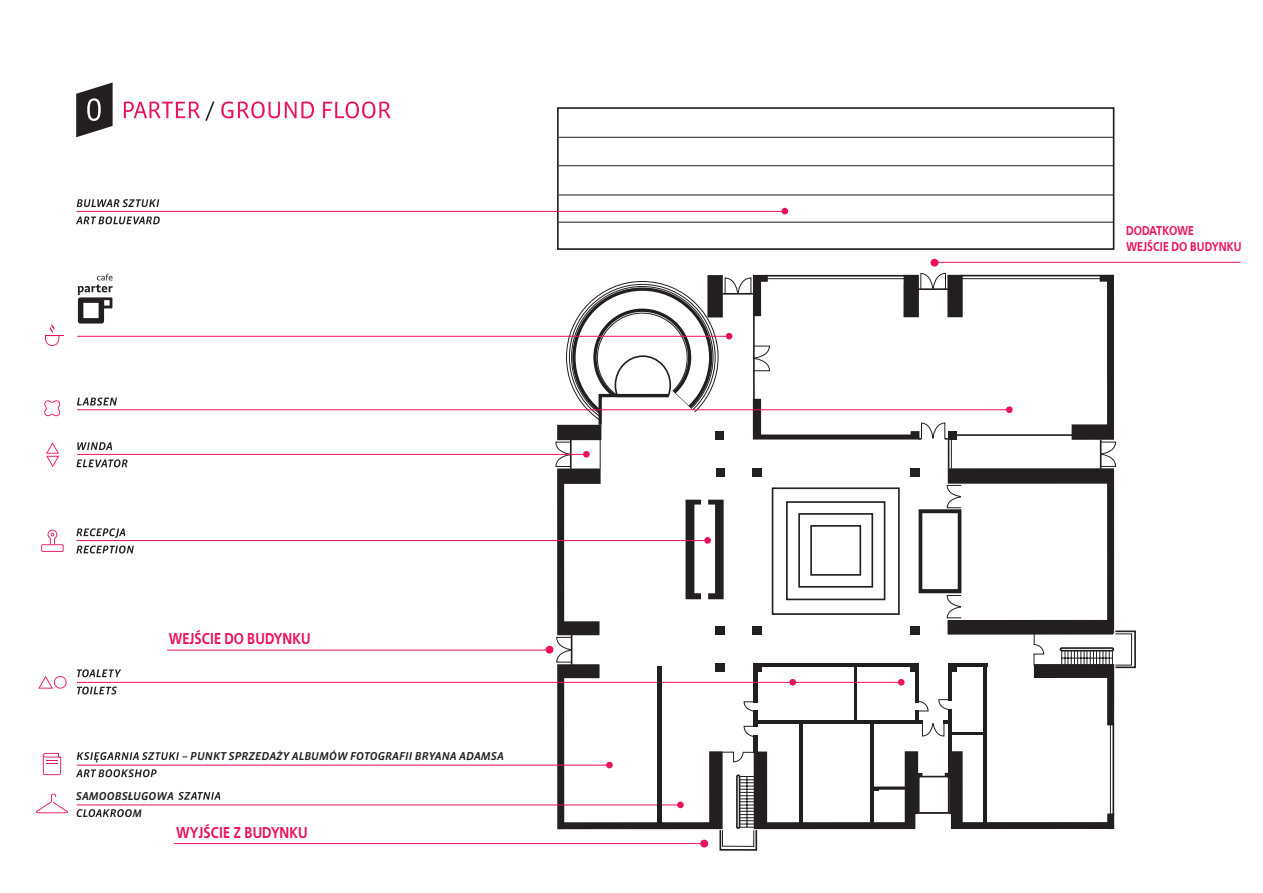
<style>
.page{position:relative;width:1263px;height:893px;background:#fff}
.page>*{position:absolute;margin:0;border:0;box-sizing:border-box;transform-origin:0 0}
.t1{font:700 15.6px "Bureau EFN";color:#ee1059}
.t2{font:700 12.75px/15.3px "Bureau EFN";color:#ee1059}
.t3{font:italic 500 11.7px "Vista Sans OTCE";color:#231f20}
.t4{font:italic 500 11.25px "Vista Sans OTCE";color:#231f20}
</style>
<div class="page">
<svg style="left:77px;top:397px;width:40px;height:9px"></svg>
<svg style="left:76px;top:82px;width:37px;height:55px"></svg>
<svg style="left:124px;top:101px;width:90px;height:20px"></svg>
<svg style="left:221px;top:101px;width:93px;height:17px"></svg>
<svg style="left:323px;top:101px;width:67px;height:17px"></svg>
<svg style="left:178px;top:792px;width:42px;height:8px"></svg>
<svg style="left:77px;top:809px;width:55px;height:8px"></svg>
<div style="left:557px;top:107px;width:557px;height:143px;border:2px solid #231f20"></div>
<svg style="left:570px;top:829px;width:188px;height:22px"></svg>
<svg style="left:722px;top:278px;width:193px;height:569px"></svg>
<svg style="left:920px;top:273px;width:26px;height:2px"></svg>
<svg style="left:555px;top:346px;width:198px;height:196px"></svg>
<svg style="left:556px;top:442px;width:560px;height:385px"></svg>
<div style="left:1114px;top:630px;width:22px;height:38px;border:2px solid #231f20"></div>
<div style="left:918px;top:776px;width:31px;height:38px;border:2px solid #231f20"></div>
<hr style="left:917px;top:813px;width:33px;height:1px;background:#231f20">
<div style="left:715px;top:663px;width:9px;height:9px;background:#231f20"></div>
<div style="left:753px;top:663px;width:9px;height:9px;background:#231f20"></div>
<div style="left:910px;top:663px;width:9px;height:9px;background:#231f20"></div>
<hr style="left:753px;top:663px;width:165px;height:4px;background:#231f20">
<hr style="left:753px;top:720px;width:165px;height:4px;background:#231f20">
<hr style="left:915px;top:663px;width:4px;height:39px;background:#231f20">
<hr style="left:870px;top:722px;width:3px;height:101px;background:#231f20">
<svg style="left:798px;top:724px;width:4px;height:27px"></svg>
<hr style="left:915px;top:710px;width:4px;height:14px;background:#231f20">
<hr style="left:854px;top:663px;width:2px;height:60px;background:#231f20">
<hr style="left:753px;top:663px;width:4px;height:39px;background:#231f20">
<hr style="left:753px;top:710px;width:4px;height:17px;background:#231f20">
<hr style="left:753px;top:736px;width:4px;height:17px;background:#231f20">
<svg style="left:754px;top:751px;width:168px;height:78px"></svg>
<svg style="left:919px;top:720px;width:4px;height:3px"></svg>
<svg style="left:943px;top:633px;width:189px;height:196px"></svg>
<svg style="left:753px;top:275px;width:361px;height:360px"></svg>
<svg style="left:557px;top:664px;width:166px;height:165px"></svg>
<div style="left:707px;top:275px;width:16px;height:42px;background:#231f20"></div>
<div style="left:1060px;top:647px;width:54px;height:4px;border:2px solid #231f20"></div>
<div style="left:736px;top:774px;width:4px;height:55px;border:2px solid #231f20"></div>
<hr style="left:559px;top:137px;width:555px;height:1px;background:#231f20">
<hr style="left:559px;top:165px;width:555px;height:1px;background:#231f20">
<hr style="left:559px;top:195px;width:555px;height:1px;background:#231f20">
<hr style="left:559px;top:222px;width:555px;height:1px;background:#231f20">
<hr style="left:77px;top:336px;width:652px;height:1px;background:#ee1059">
<hr style="left:77px;top:410px;width:932px;height:1px;background:#ee1059">
<svg style="left:76px;top:528px;width:49px;height:10px"></svg>
<svg style="left:76px;top:546px;width:58px;height:7px"></svg>
<hr style="left:77px;top:540px;width:631px;height:1px;background:#ee1059">
<svg style="left:77px;top:199px;width:82px;height:8px"></svg>
<svg style="left:76px;top:216px;width:84px;height:8px"></svg>
<hr style="left:77px;top:211px;width:708px;height:1px;background:#ee1059">
<hr style="left:77px;top:805px;width:604px;height:1px;background:#ee1059">
<svg style="left:77px;top:752px;width:102px;height:10px"></svg>
<svg style="left:76px;top:769px;width:81px;height:8px"></svg>
<hr style="left:77px;top:765px;width:532px;height:1px;background:#ee1059">
<svg style="left:77px;top:669px;width:44px;height:8px"></svg>
<svg style="left:77px;top:687px;width:40px;height:7px"></svg>
<hr style="left:77px;top:682px;width:824px;height:1px;background:#ee1059">
<div style="left:657px;top:666px;width:5px;height:159px;background:#231f20"></div>
<div style="left:781px;top:208px;width:7px;height:6px;background:#ee1059;border-radius:50%"></div>
<svg style="left:557px;top:281px;width:175px;height:354px"></svg>
<div style="left:1006px;top:406px;width:7px;height:7px;background:#ee1059;border-radius:50%"></div>
<div style="left:704px;top:537px;width:7px;height:7px;background:#ee1059;border-radius:50%"></div>
<div style="left:789px;top:679px;width:7px;height:7px;background:#ee1059;border-radius:50%"></div>
<div style="left:898px;top:679px;width:6px;height:7px;background:#ee1059;border-radius:50%"></div>
<div style="left:677px;top:801px;width:7px;height:7px;background:#ee1059;border-radius:50%"></div>
<div style="left:606px;top:762px;width:7px;height:6px;background:#ee1059;border-radius:50%"></div>
<div style="left:583px;top:451px;width:7px;height:7px;background:#ee1059;border-radius:50%"></div>
<hr style="left:955px;top:434px;width:126px;height:2px;background:#231f20">
<svg style="left:77px;top:442px;width:35px;height:8px"></svg>
<svg style="left:76px;top:459px;width:51px;height:8px"></svg>
<hr style="left:77px;top:454px;width:509px;height:1px;background:#ee1059">
<svg style="left:46px;top:442px;width:13px;height:25px"></svg>
<svg style="left:41px;top:530px;width:23px;height:22px"></svg>
<svg style="left:45px;top:323px;width:18px;height:23px"></svg>
<svg style="left:43px;top:753px;width:18px;height:22px"></svg>
<svg style="left:36px;top:794px;width:32px;height:19px"></svg>
<svg style="left:38px;top:676px;width:29px;height:13px"></svg>
<svg style="left:44px;top:400px;width:17px;height:16px"></svg>
<svg style="left:78px;top:274px;width:35px;height:50px"></svg>
<div style="left:930px;top:259px;width:8px;height:8px;background:#ee1059;border-radius:50%"></div>
<hr style="left:935px;top:262px;width:305px;height:1px;background:#ee1059">
<div style="left:546px;top:646px;width:7px;height:8px;background:#ee1059;border-radius:50%"></div>
<hr style="left:167px;top:650px;width:382px;height:1px;background:#ee1059">
<div style="left:700px;top:840px;width:8px;height:7px;background:#ee1059;border-radius:50%"></div>
<hr style="left:174px;top:843px;width:533px;height:1px;background:#ee1059">
<h1 class="t1" style="left:169px;top:628px;width:143px">WEJŚCIE DO BUDYNKU</h1>
<p class="t3" style="left:182px;top:750px;width:323px">– PUNKT SPRZEDAŻY ALBUMÓW FOTOGRAFII BRYANA ADAMSA</p>
<p class="t3" style="left:76px;top:790px;width:99px">SAMOOBSŁUGOWA</p>
<p class="t4" style="left:132px;top:807px;width:11px">M</p>
<h1 class="t1" style="left:176px;top:823px;width:133px">WYJŚCIE Z BUDYNKU</h1>
<p class="t2" style="left:1126px;top:223px;width:117px">DODATKOWE<br>WEJŚCIE DO BUDYNKU</p>
</div>
